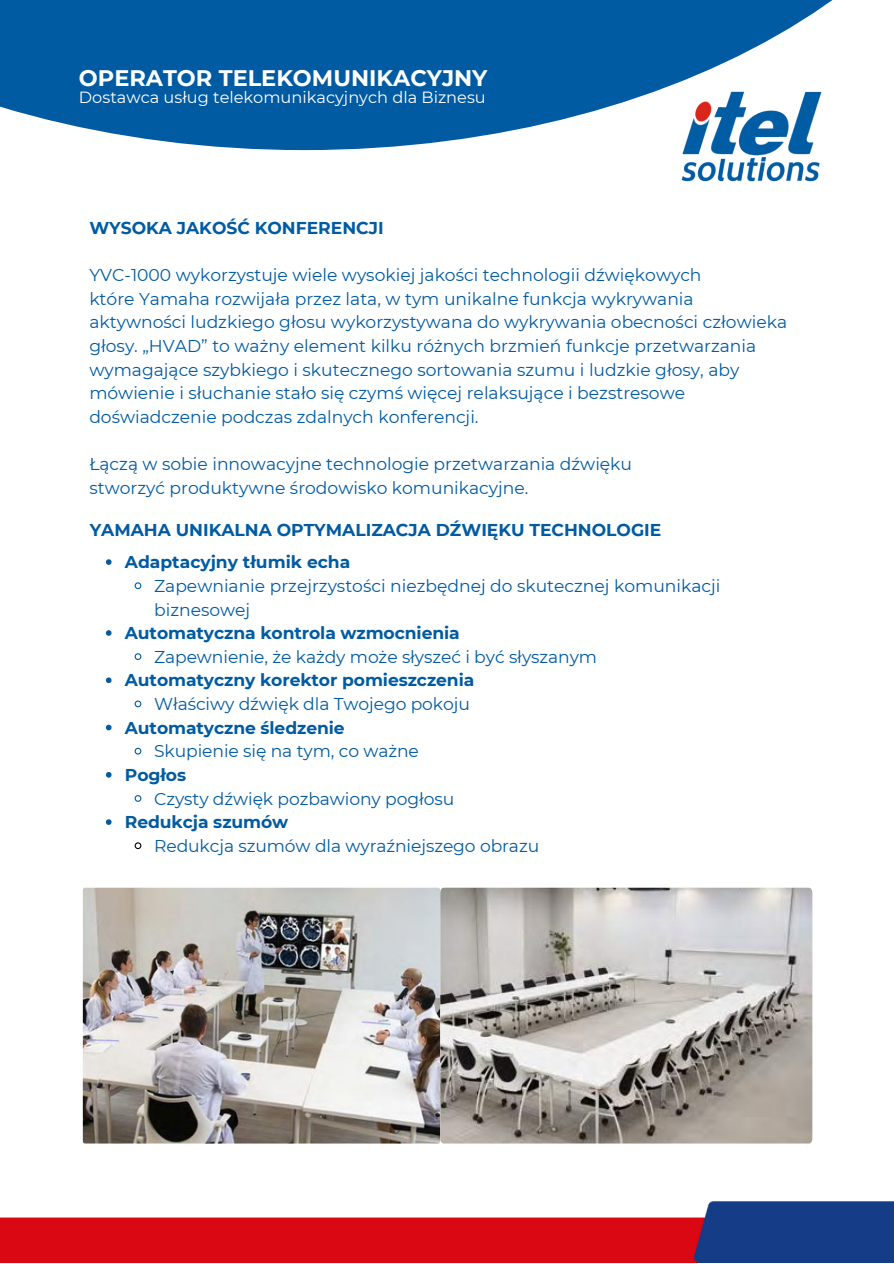
<style>
.page{position:relative;width:894px;height:1264px;background:#fff}
.page>*{position:absolute;margin:0;border:0;box-sizing:border-box;transform-origin:0 0}
.t1{font:700 22.5px "Montserrat";color:#fff}
.t2{font:17.1px/23.7px "Montserrat";color:#005ba3}
.t3{font:700 17.1px "Montserrat";letter-spacing:-.005em;color:#005ba3}
.t4{font:16.2px "Montserrat";color:#fff}
</style>
<div class="page">
<svg style="left:0;top:0;width:833px;height:150px;fill:#005ba3"></svg>
<img style="left:680px;top:89px;width:142px;height:93px">
<img style="left:0;top:1201px;width:893px;height:61px">
<svg style="left:106px;top:559px;width:5px;height:6px"></svg>
<svg style="left:134px;top:582px;width:8px;height:8px"></svg>
<svg style="left:106px;top:630px;width:5px;height:6px"></svg>
<svg style="left:134px;top:653px;width:8px;height:7px"></svg>
<svg style="left:106px;top:677px;width:5px;height:6px"></svg>
<svg style="left:134px;top:700px;width:8px;height:8px"></svg>
<svg style="left:106px;top:724px;width:5px;height:6px"></svg>
<svg style="left:134px;top:747px;width:8px;height:8px"></svg>
<svg style="left:106px;top:772px;width:5px;height:5px"></svg>
<svg style="left:134px;top:795px;width:8px;height:7px"></svg>
<svg style="left:106px;top:819px;width:5px;height:6px"></svg>
<svg style="left:134px;top:842px;width:8px;height:8px"></svg>
<img style="left:83px;top:887px;width:357px;height:256px;border-radius:2px">
<img style="left:440px;top:887px;width:371px;height:256px">
<h1 class="t1" style="left:79px;top:64px;width:410px">OPERATOR TELEKOMUNIKACYJNY</h1>
<p class="t4" style="left:79px;top:87px;width:408px">Dostawca usług telekomunikacyjnych dla Biznesu</p>
<p class="t3" style="left:89px;top:217px;width:296px">WYSOKA JAKOŚĆ KONFERENCJI</p>
<p class="t2" style="left:89px;top:263px;width:699px">YVC-1000 wykorzystuje wiele wysokiej jakości technologii dźwiękowych<br>które Yamaha rozwijała przez lata, w tym unikalne funkcja wykrywania aktywności ludzkiego głosu wykorzystywana do wykrywania obecności człowieka głosy. „HVAD” to ważny element kilku różnych brzmień funkcje przetwarzania wymagające szybkiego i skutecznego sortowania szumu i ludzkie głosy, aby mówienie i słuchanie stało się czymś więcej relaksujące i bezstresowe doświadczenie podczas zdalnych konferencji.</p>
<p class="t2" style="left:89px;top:452px;width:544px">Łączą w sobie innowacyjne technologie przetwarzania dźwięku stworzyć produktywne środowisko komunikacyjne.</p>
<p class="t3" style="left:90px;top:519px;width:573px">YAMAHA UNIKALNA OPTYMALIZACJA DŹWIĘKU TECHNOLOGIE</p>
<p class="t3" style="left:125px;top:551px;width:227px">Adaptacyjny tłumik echa</p>
<p class="t2" style="left:154px;top:574px;width:567px">Zapewnianie przejrzystości niezbędnej do skutecznej komunikacji biznesowej</p>
<p class="t3" style="left:125px;top:622px;width:336px">Automatyczna kontrola wzmocnienia</p>
<p class="t2" style="left:154px;top:645px;width:444px">Zapewnienie, że każdy może słyszeć i być słyszanym</p>
<p class="t3" style="left:125px;top:670px;width:351px">Automatyczny korektor pomieszczenia</p>
<p class="t2" style="left:154px;top:692px;width:317px">Właściwy dźwięk dla Twojego pokoju</p>
<p class="t3" style="left:125px;top:717px;width:221px">Automatyczne śledzenie</p>
<p class="t2" style="left:154px;top:739px;width:266px">Skupienie się na tym, co ważne</p>
<p class="t3" style="left:125px;top:764px;width:63px">Pogłos</p>
<p class="t2" style="left:154px;top:786px;width:301px">Czysty dźwięk pozbawiony pogłosu</p>
<p class="t3" style="left:125px;top:811px;width:165px">Redukcja szumów</p>
<p class="t2" style="left:154px;top:834px;width:386px">Redukcja szumów dla wyraźniejszego obrazu</p>
</div>
